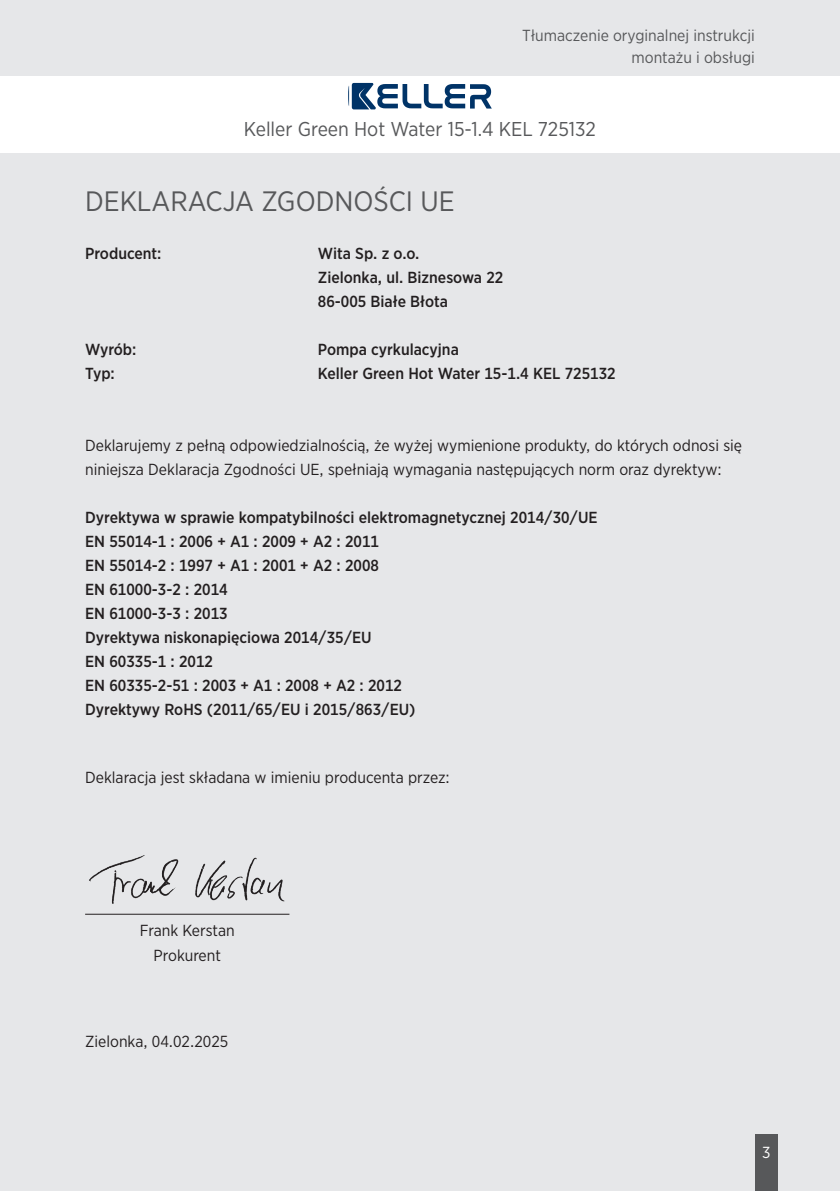
<style>
.page{position:relative;width:840px;height:1191px;background:#fff}
.page>*{position:absolute;margin:0;border:0;box-sizing:border-box;transform-origin:0 0}
.t1{font:28px "Gotham Narrow";color:#57585a}
.t2{font:20px "Gotham Narrow";color:#57585a}
.t3{font:500 16px/24px "Gotham Narrow";color:#231f20}
.t4{font:16px/25px "Gotham Narrow";color:#231f20;text-align:center}
.t5{font:16px/22px "Gotham Narrow";color:#57585a;text-align:right}
.t6{font:16px "Gotham Narrow";color:#fff}
</style>
<div class="page">
<div style="left:0;top:0;width:839px;height:75px;background:#e6e7e9"></div>
<div style="left:0;top:153px;width:839px;height:1038px;background:#e6e7e9"></div>
<div style="left:754px;top:1134px;width:23px;height:57px;background:#57585a"></div>
<svg style="left:348px;top:83px;width:143px;height:26px"></svg>
<img style="left:89px;top:855px;width:196px;height:49px">
<hr style="left:85px;top:913px;width:204px;height:1px;background:#231f20">
<p class="t5" style="left:522px;top:24px;width:234px">Tłumaczenie oryginalnej instrukcji montażu i obsługi</p>
<p class="t2" style="left:244px;top:117px;width:353px">Keller Green Hot Water 15-1.4 KEL 725132</p>
<h1 class="t1" style="left:85px;top:183px;width:371px">DEKLARACJA ZGODNOŚCI UE</h1>
<p class="t3" style="left:85px;top:241px;width:78px">Producent:</p>
<p class="t3" style="left:317px;top:241px;width:187px">Wita Sp. z o.o.<br>Zielonka, ul. Biznesowa 22<br>86-005 Białe Błota</p>
<p class="t3" style="left:85px;top:337px;width:53px">Wyrób:</p>
<p class="t3" style="left:317px;top:337px;width:142px">Pompa cyrkulacyjna</p>
<p class="t3" style="left:85px;top:361px;width:31px">Typ:</p>
<p class="t3" style="left:317px;top:361px;width:299px">Keller Green Hot Water 15-1.4 KEL 725132</p>
<p class="t4" style="left:85px;top:433px;width:658px;line-height:24px;text-align:left">Deklarujemy z pełną odpowiedzialnością, że wyżej wymienione produkty, do których odnosi się niniejsza Deklaracja Zgodności UE, spełniają wymagania następujących norm oraz dyrektyw:</p>
<p class="t3" style="left:85px;top:505px;width:512px">Dyrektywa w sprawie kompatybilności elektromagnetycznej 2014/30/UE EN 55014-1 : 2006 + A1 : 2009 + A2 : 2011<br>EN 55014-2 : 1997 + A1 : 2001 + A2 : 2008<br>EN 61000-3-2 : 2014<br>EN 61000-3-3 : 2013<br>Dyrektywa niskonapięciowa 2014/35/EU<br>EN 60335-1 : 2012<br>EN 60335-2-51 : 2003 + A1 : 2008 + A2 : 2012<br>Dyrektywy RoHS (2011/65/EU i 2015/863/EU)</p>
<p class="t4" style="left:85px;top:764px;width:366px">Deklaracja jest składana w imieniu producenta przez:</p>
<p class="t4" style="left:140px;top:917px;width:96px">Frank Kerstan<br>Prokurent</p>
<p class="t4" style="left:85px;top:1028px;width:145px">Zielonka, 04.02.2025</p>
<p class="t6" style="left:761px;top:1142px;width:10px">3</p>
</div>
